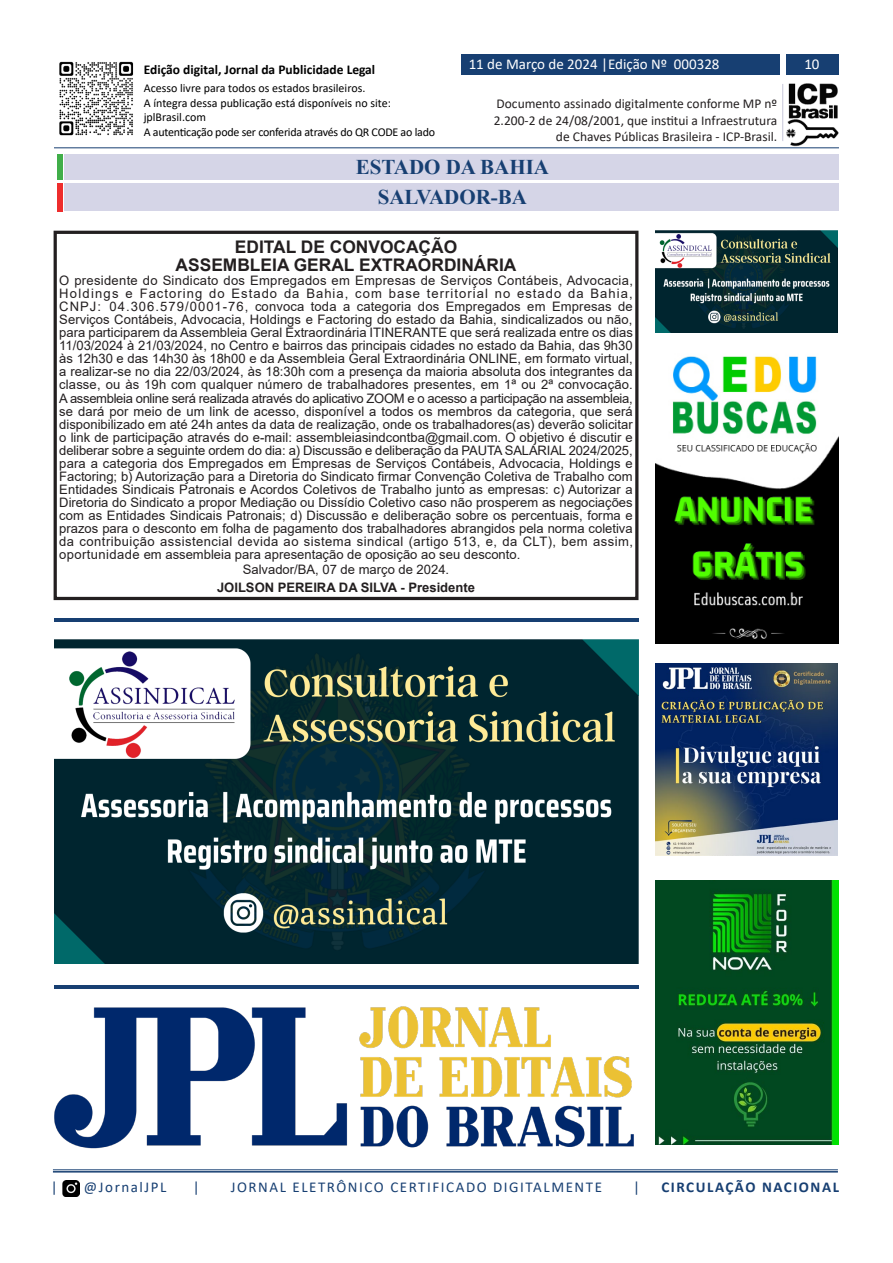
<style>
.page{position:relative;width:893px;height:1263px;background:#fff}
.page>*{position:absolute;margin:0;border:0;box-sizing:border-box;transform-origin:0 0}
.t1{font:700 21px/30.5px "Times New Roman";color:#173f72;text-align:center}
.t2{font:700 17.4px/17.9px "Arial";color:#231f20;text-align:center}
.t3{font:15px "Calibri";letter-spacing:.105em;color:#173f72}
.t4{font:15px "Calibri";color:#fff}
.t5{font:700 15px "Calibri";letter-spacing:.105em;color:#173f72}
.t6{font:13.5px/16.2px "Calibri";color:#231f20;text-align:right}
.t7{font:700 13.5px "Calibri";color:#000}
.t8{font:13.05px/13px "Arial";color:#231f20;text-align:justify}
.t9{font:700 13.05px "Arial";color:#231f20}
.t10{font:12px/14.4px "Calibri";color:#000}
</style>
<div class="page">
<img style="left:52px;top:1006px;width:658px;height:167px">
<img style="left:59px;top:61px;width:75px;height:75px">
<img style="left:783px;top:83px;width:56px;height:64px">
<hr style="left:782px;top:84px;width:1px;height:57px;background:#c7c7d9">
<div style="left:786px;top:54px;width:53px;height:21px;background:#173f72"></div>
<div style="left:461px;top:54px;width:319px;height:21px;background:#173f72"></div>
<hr style="left:54px;top:147px;width:785px;height:1px;background:#173f72">
<hr style="left:53px;top:1169px;width:785px;height:1px;background:#173f72">
<hr style="left:53px;top:1171px;width:785px;height:1px;background:#173f72">
<img style="left:62px;top:1180px;width:18px;height:16px">
<div style="left:57px;top:154px;width:6px;height:26px;background:#40ae49"></div>
<div style="left:65px;top:154px;width:774px;height:26px;background:#d5d5e7"></div>
<img style="left:655px;top:880px;width:184px;height:264px">
<img style="left:655px;top:231px;width:183px;height:101px">
<img style="left:655px;top:663px;width:183px;height:193px">
<img style="left:656px;top:356px;width:183px;height:287px">
<div style="left:65px;top:184px;width:774px;height:27px;background:#d5d5e7"></div>
<div style="left:57px;top:184px;width:6px;height:28px;background:#ee2d2d"></div>
<div style="left:54px;top:231px;width:584px;height:369px;border:3px solid #231f20"></div>
<hr style="left:54px;top:985px;width:585px;height:4px;background:#173f72">
<hr style="left:55px;top:618px;width:584px;height:3px;background:#173f72">
<img style="left:54px;top:639px;width:584px;height:324px">
<p class="t7" style="left:144px;top:60px;width:233px">Edição digital, Jornal da Publicidade Legal</p>
<p class="t10" style="left:144px;top:81px;width:293px">Acesso livre para todos os estados brasileiros.<br>A íntegra dessa publicação está disponíveis no site: jplBrasil.com<br>A autenticação pode ser conferida através do QR CODE ao lado</p>
<p class="t4" style="left:469px;top:54px;width:252px">11 de Março de 2024 |Edição Nº 000328</p>
<p class="t4" style="left:804px;top:54px;width:17px">10</p>
<p class="t6" style="left:494px;top:95px;width:285px">Documento assinado digitalmente conforme MP nº<br>2.200-2 de 24/08/2001, que institui a Infraestrutura de Chaves Públicas Brasileira - ICP-Brasil.</p>
<h1 class="t1" style="left:356px;top:151px;width:195px">ESTADO DA BAHIA<br>SALVADOR-BA</h1>
<h2 class="t2" style="left:176px;top:238px;width:342px">EDITAL DE CONVOCAÇÃO<br>ASSEMBLEIA GERAL EXTRAORDINÁRIA</h2>
<p class="t8" style="left:59px;top:274px;width:575px">O presidente do Sindicato dos Empregados em Empresas de Serviços Contábeis, Advocacia, Holdings e Factoring do Estado da Bahia, com base territorial no estado da Bahia, CNPJ: 04.306.579/0001-76, convoca toda a categoria dos Empregados em Empresas de Serviços Contábeis, Advocacia, Holdings e Factoring do estado da Bahia, sindicalizados ou não, para participarem da Assembleia Geral Extraordinária ITINERANTE que será realizada entre os dias 11/03/2024 à 21/03/2024, no Centro e bairros das principais cidades no estado da Bahia, das 9h30 às 12h30 e das 14h30 às 18h00 e da Assembleia Geral Extraordinária ONLINE, em formato virtual, a realizar-se no dia 22/03/2024, às 18:30h com a presença da maioria absoluta dos integrantes da classe, ou às 19h com qualquer número de trabalhadores presentes, em 1ª ou 2ª convocação.<br>A assembleia online será realizada através do aplicativo ZOOM e o acesso a participação na assembleia, se dará por meio de um link de acesso, disponível a todos os membros da categoria, que será disponibilizado em até 24h antes da data de realização, onde os trabalhadores(as) deverão solicitar o link de participação através do e-mail: assembleiasindcontba@gmail.com. O objetivo é discutir e deliberar sobre a seguinte ordem do dia: a) Discussão e deliberação da PAUTA SALARIAL 2024/2025, para a categoria dos Empregados em Empresas de Serviços Contábeis, Advocacia, Holdings e Factoring; b) Autorização para a Diretoria do Sindicato firmar Convenção Coletiva de Trabalho com Entidades Sindicais Patronais e Acordos Coletivos de Trabalho junto as empresas: c) Autorizar a Diretoria do Sindicato a propor Mediação ou Dissídio Coletivo caso não prosperem as negociações com as Entidades Sindicais Patronais; d) Discussão e deliberação sobre os percentuais, forma e prazos para o desconto em folha de pagamento dos trabalhadores abrangidos pela norma coletiva da contribuição assistencial devida ao sistema sindical (artigo 513, e, da CLT), bem assim, oportunidade em assembleia para apresentação de oposição ao seu desconto.</p>
<p class="t8" style="left:243px;top:563px;width:208px">Salvador/BA, 07 de março de 2024.</p>
<p class="t9" style="left:217px;top:578px;width:260px">JOILSON PEREIRA DA SILVA - Presidente</p>
<p class="t3" style="left:51px;top:1177px;width:8px">|</p>
<p class="t3" style="left:84px;top:1177px;width:84px">@JornalJPL</p>
<p class="t3" style="left:193px;top:1177px;width:8px">|</p>
<p class="t3" style="left:231px;top:1177px;width:373px">JORNAL ELETRÔNICO CERTIFICADO DIGITALMENTE</p>
<p class="t3" style="left:633px;top:1177px;width:8px">|</p>
<p class="t5" style="left:661px;top:1177px;width:179px">CIRCULAÇÃO NACIONAL</p>
</div>
